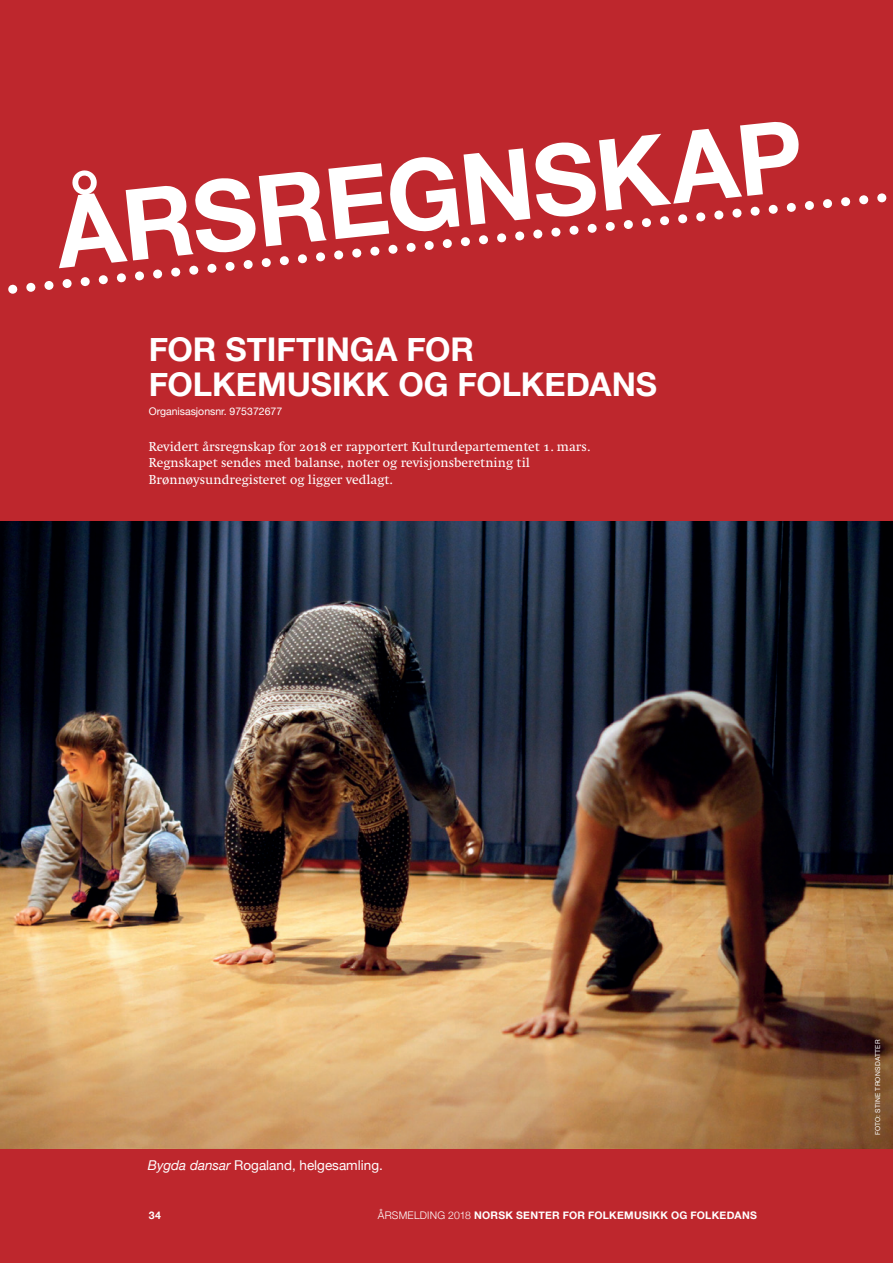
<style>
.page{position:relative;width:893px;height:1263px;background:#be272d}
.page>*{position:absolute;margin:0;border:0;box-sizing:border-box;transform-origin:0 0}
.t1{font:700 99px "Helvetica Neue";color:#fff}
.t2{font:700 32.7px/34.7px "Helvetica Neue";letter-spacing:.005em;color:#fff}
.t3{font:13.5px/16.5px "Swift";color:#fff}
.t4{font:13.5px "Helvetica Neue";color:#fff}
.t5{font:700 10.5px "Helvetica Neue";letter-spacing:.03em;color:#fff}
.t6{font:10.5px "Helvetica Neue";color:#fff}
.t7{font:300 10.5px "Helvetica Neue";letter-spacing:.02em;color:#fff}
.t8{font:6.75px "Helvetica Neue";letter-spacing:.035em;color:#fff}
.s1{font-family:"Swift SC"}
.s2{font-style:italic}
.s3{font-weight:700}
</style>
<div class="page">
<svg style="left:8px;top:193px;width:879px;height:101px"></svg>
<img style="left:0;top:521px;width:893px;height:627px">
<h1 class="t1" style="left:48px;top:156px;width:168px;rotate:-6deg">ÅRSREGNSKAP</h1>
<h2 class="t2" style="left:149px;top:333px;width:510px;text-indent:258px">FOR<br>FOLKEMUSIKK OG FOLKEDANS</h2>
<h2 class="t2" style="left:149px;top:333px;width:202px">FOR STIFTINGA</h2>
<p class="t6" style="left:149px;top:403px;width:135px">Organisasjonsnr. 975372677</p>
<p class="t3" style="left:149px;top:438px;width:443px">Revidert årsregnskap for <span class="s1">2018</span> er rapportert Kulturdepartementet <span class="s1">1</span>. mars.<br>Regnskapet sendes med balanse, noter og revisjonsberetning til<br>Brønnøysundregisteret og ligger vedlagt.</p>
<p class="t4" style="left:148px;top:1155px;width:237px"><span class="s2">Bygda dansar</span> Rogaland, helgesamling.</p>
<p class="t5" style="left:149px;top:1207px;width:14px">34</p>
<p class="t7" style="left:378px;top:1207px;width:105px">ÅRSMELDING 2018 <span class="s3">NORSK</span></p>
<p class="t5" style="left:516px;top:1207px;width:9px">SENTER</p>
<p class="t5" style="left:563px;top:1207px;width:196px">FOR FOLKEMUSIKK OG FOLKEDANS</p>
<p class="t8" style="left:873px;top:1135px;width:97px;rotate:-90deg">foto: Stine Tronsdatter</p>
</div>
